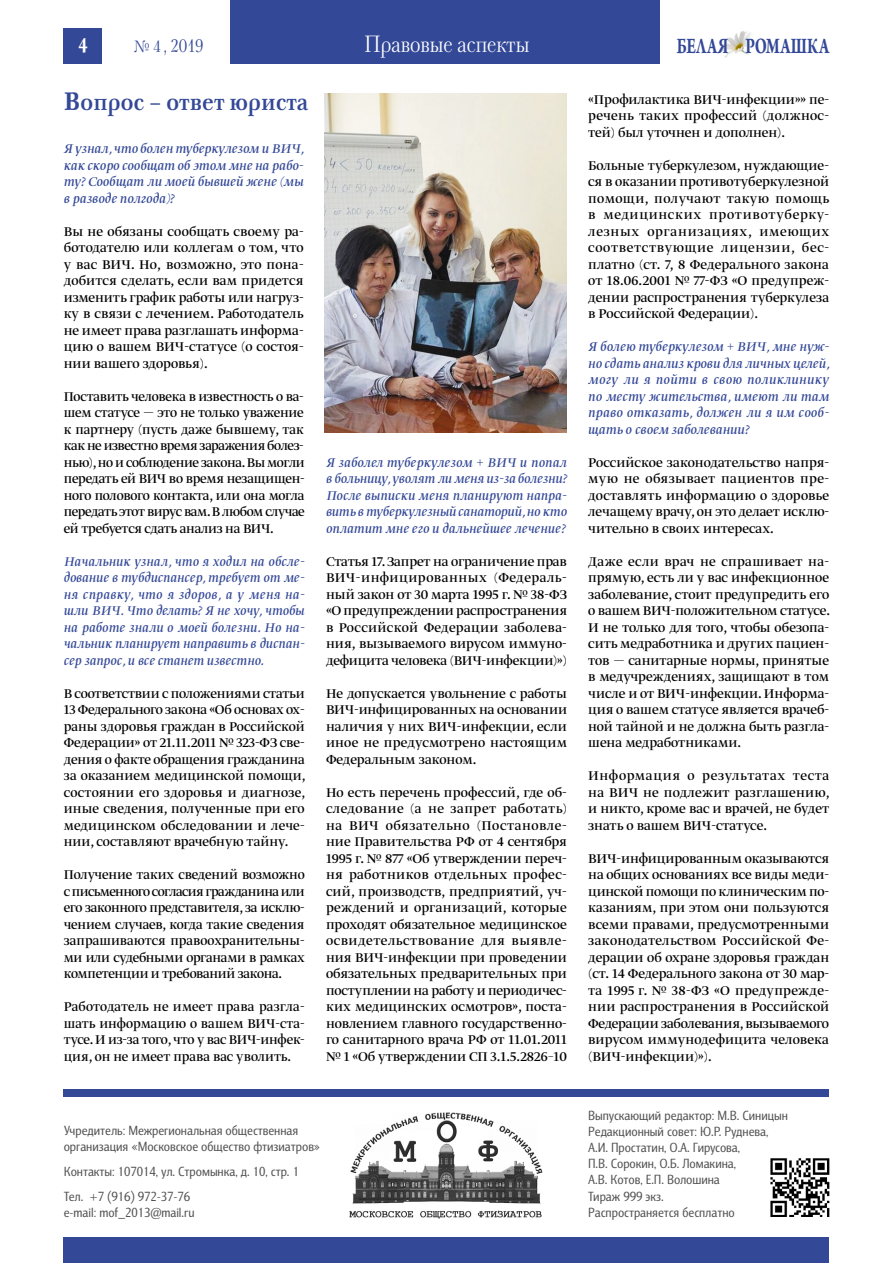
<style>
.page{position:relative;width:893px;height:1263px;background:#fff}
.page>*{position:absolute;margin:0;border:0;box-sizing:border-box;transform-origin:0 0}
.t1{font:700 25.2px "Neva C";color:#334897;scale:.83 1}
.t2{font:23.4px "Neva C";color:#fff;scale:.83 1}
.t3{font:700 23.4px "Arno Pro";letter-spacing:.02em;color:#334897;scale:.69 1}
.t4{font:700 23.4px "Arno Pro";color:#fff;scale:.77 1}
.t5{font:18px "Neva C";color:#334897;scale:.83 1}
.t6{font:15px/16.5px "Greta Display Pro";color:#000;text-align:justify}
.t7{font:italic 15px/16.5px "Greta Display Pro";color:#334897;text-align:justify}
.t8{font:13.5px/16.2px "Barnaul Grotesk";color:#525252}
.s1{font-size:16.2px}
</style>
<div class="page">
<div style="left:64px;top:1237px;width:765px;height:26px;background:#334897"></div>
<div style="left:230px;top:0;width:430px;height:64px;background:#334897"></div>
<div style="left:64px;top:28px;width:38px;height:36px;background:#334897"></div>
<div style="left:64px;top:1089px;width:765px;height:7px;background:#334897"></div>
<img style="left:720px;top:31px;width:31px;height:27px">
<img style="left:349px;top:1112px;width:194px;height:106px">
<img style="left:770px;top:1158px;width:59px;height:59px">
<img style="left:325px;top:94px;width:242px;height:339px">
<h2 class="t4" style="left:78px;top:31px;width:13px">4</h2>
<p class="t5" style="left:134px;top:36px;width:86px"><span class="s1">№ 4</span> , 2019</p>
<h2 class="t2" style="left:364px;top:31px;width:201px">Правовые аспекты</h2>
<h2 class="t3" style="left:677px;top:32px;width:222px">Белая ромашка</h2>
<h1 class="t1" style="left:64px;top:86px;width:296px">Вопрос – ответ юриста</h1>
<p class="t7" style="left:64px;top:141px;width:242px">Я узнал, что болен туберкулезом и ВИЧ, как скоро сообщат об этом мне на рабо&shy;ту? Сообщат ли моей бывшей жене (мы в разводе полгода)?</p>
<p class="t6" style="left:64px;top:223px;width:241px">Вы не обязаны сообщать своему ра&shy;ботодателю или коллегам о том, что у вас ВИЧ. Но, возможно, это пона&shy;добится сделать, если вам придется изменить график работы или нагруз&shy;ку в связи с лечением. Работодатель не имеет права разглашать информа&shy;цию о вашем ВИЧ-статусе (о состоя&shy;нии вашего здоровья).</p>
<p class="t6" style="left:64px;top:388px;width:243px">Поставить человека в известность о ва&shy;шем статусе — это не только уважение к партнеру (пусть даже бывшему, так как не известно время заражения болез&shy;нью), но и соблюдение закона. Вы могли передать ей ВИЧ во время незащищен&shy;ного полового контакта, или она могла передать этот вирус вам. В любом случае ей требуется сдать анализ на ВИЧ.</p>
<p class="t7" style="left:64px;top:554px;width:242px">Начальник узнал, что я ходил на обсле&shy;дование в тубдиспансер, требует от ме&shy;ня справку, что я здоров, а у меня на&shy;шли ВИЧ. Что делать? Я не хочу, чтобы на работе знали о моей болезни. Но на&shy;чальник планирует направить в диспан&shy;сер запрос, и все станет известно.</p>
<p class="t6" style="left:64px;top:685px;width:243px">В соответствии с положениями статьи 13 Федерального закона «Об основах ох&shy;раны здоровья граждан в Российской Федерации» от 21.11.2011 № 323-ФЗ све&shy;дения о факте обращения гражданина за оказанием медицинской помощи, состоянии его здоровья и диагнозе, иные сведения, полученные при его медицинском обследовании и лече&shy;нии, составляют врачебную тайну.</p>
<p class="t6" style="left:64px;top:867px;width:243px">Получение таких сведений возможно с письменного согласия гражданина или его законного представителя, за исклю&shy;чением случаев, когда такие сведения запрашиваются правоохранительны&shy;ми или судебными органами в рамках компетенции и требований закона.</p>
<p class="t6" style="left:64px;top:999px;width:242px">Работодатель не имеет права разгла&shy;шать информацию о вашем ВИЧ-ста&shy;тусе. И из-за того, что у вас ВИЧ-инфек&shy;ция, он не имеет права вас уволить.</p>
<p class="t7" style="left:326px;top:455px;width:242px">Я заболел туберкулезом + ВИЧ и попал в больницу, уволят ли меня из-за болезни?<br>После выписки меня планируют напра&shy;вить в туберкулезный санаторий, но кто оплатит мне его и дальнейшее лечение?</p>
<p class="t6" style="left:326px;top:553px;width:243px">Статья 17. Запрет на ограничение прав ВИЧ-инфицированных (Федераль&shy;ный закон от 30 марта 1995 г. № 38-ФЗ «О предупреждении распространения в Российской Федерации заболева&shy;ния, вызываемого вирусом иммуно&shy;дефицита человека (ВИЧ-инфекции)»)</p>
<p class="t6" style="left:326px;top:685px;width:243px">Не допускается увольнение с работы ВИЧ-инфицированных на основании наличия у них ВИЧ-инфекции, если иное не предусмотрено настоящим Федеральным законом.</p>
<p class="t6" style="left:326px;top:784px;width:243px">Но есть перечень профессий, где об&shy;следование (а не запрет работать) на ВИЧ обязательно (Постановле&shy;ние Правительства РФ от 4 сентября 1995 г. № 877 «Об утверждении переч&shy;ня работников отдельных профес&shy;сий, производств, предприятий, уч&shy;реждений и организаций, которые проходят обязательное медицинское освидетельствование для выявле&shy;ния ВИЧ-инфекции при проведении обязательных предварительных при поступлении на работу и периодичес&shy;ких медицинских осмотров», поста&shy;новлением главного государственно&shy;го санитарного врача РФ от 11.01.2011 № 1 «Об утверждении СП 3.1.5.2826–10</p>
<p class="t8" style="left:64px;top:1122px;width:258px">Учредитель: Межрегиональная общественная организация «Московское общество фтизиатров»</p>
<p class="t8" style="left:64px;top:1159px;width:237px;line-height:24.8px">Контакты: 107014, ул. Стромынка, д. 10, стр. 1<br>Тел. +7 (916) 972-37-76</p>
<p class="t8" style="left:64px;top:1204px;width:132px">e-mail: mof_2013@mail.ru</p>
<p class="t6" style="left:588px;top:91px;width:242px">«Профилактика ВИЧ-инфекции»» пе&shy;речень таких профессий (должнос&shy;тей) был уточнен и дополнен).</p>
<p class="t6" style="left:588px;top:157px;width:243px">Больные туберкулезом, нуждающие&shy;ся в оказании противотуберкулезной помощи, получают такую помощь в медицинских противотуберку&shy;лезных организациях, имеющих соответствующие лицензии, бес&shy;платно (ст. 7, 8 Федерального закона от 18.06.2001 № 77-ФЗ «О предупреж&shy;дении распространения туберкулеза в Российской Федерации).</p>
<p class="t7" style="left:588px;top:339px;width:243px">Я болею туберкулезом + ВИЧ, мне нуж&shy;но сдать анализ крови для личных целей, могу ли я пойти в свою поликлинику по месту жительства, имеют ли там право отказать, должен ли я им сооб&shy;щать о своем заболевании?</p>
<p class="t6" style="left:588px;top:454px;width:242px">Российское законодательство напря&shy;мую не обязывает пациентов пре&shy;доставлять информацию о здоровье лечащему врачу, он это делает исклю&shy;чительно в своих интересах.</p>
<p class="t6" style="left:588px;top:553px;width:243px">Даже если врач не спрашивает на&shy;прямую, есть ли у вас инфекционное заболевание, стоит предупредить его о вашем ВИЧ-положительном статусе.<br>И не только для того, чтобы обезопа&shy;сить медработника и других пациен&shy;тов — санитарные нормы, принятые в медучреждениях, защищают в том числе и от ВИЧ-инфекции. Информа&shy;ция о вашем статусе является врачеб&shy;ной тайной и не должна быть разгла&shy;шена медработниками.</p>
<p class="t6" style="left:588px;top:768px;width:243px">Информация о результатах теста на ВИЧ не подлежит разглашению, и никто, кроме вас и врачей, не будет знать о вашем ВИЧ-статусе.</p>
<p class="t6" style="left:588px;top:850px;width:243px">ВИЧ-инфицированным оказываются на общих основаниях все виды меди&shy;цинской помощи по клиническим по&shy;казаниям, при этом они пользуются всеми правами, предусмотренными законодательством Российской Фе&shy;дерации об охране здоровья граждан (ст. 14 Федерального закона от 30 мар&shy;та 1995 г. № 38-ФЗ «О предупрежде&shy;нии распространения в Российской Федерации заболевания, вызываемого вирусом иммунодефицита человека (ВИЧ-инфекции)»).</p>
<p class="t8" style="left:588px;top:1107px;width:201px">Выпускающий редактор: М.В. Синицын<br>Редакционный совет: Ю.Р. Руднева,<br>А.И. Простатин, О.А. Гирусова,<br>П.В. Сорокин, О.Б. Ломакина,<br>А.В. Котов, Е.П. Волошина<br>Тираж 999 экз.<br>Распространяется бесплатно</p>
</div>
